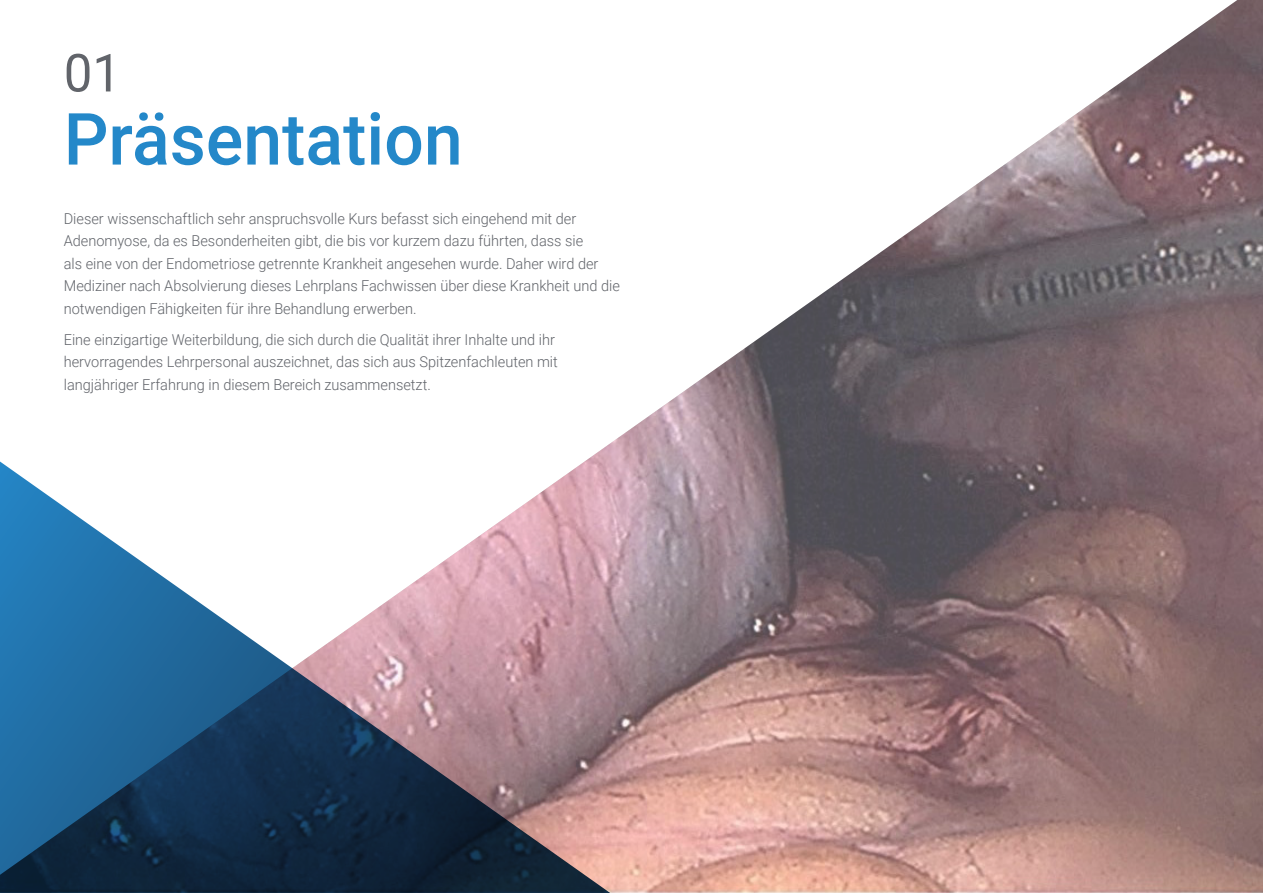
<style>
.page{position:relative;width:1263px;height:893px;background:#fff}
.page>*{position:absolute;margin:0;border:0;box-sizing:border-box;transform-origin:0 0}
.t1{font:500 72px "Roboto";color:#2488c9}
.t2{font:52.5px "Roboto";color:#61646a}
.t3{font:300 15px/22.5px "Roboto";color:#61646a}
</style>
<div class="page">
<img style="left:607px;top:0;width:656px;height:893px">
<svg style="left:0;top:446px;width:640px;height:447px"></svg>
<h2 class="t2" style="left:64px;top:36px;width:59px">01</h2>
<h1 class="t1" style="left:64px;top:89px;width:400px">Präsentation</h1>
<p class="t3" style="left:64px;top:207px;width:558px">Dieser wissenschaftlich sehr anspruchsvolle Kurs befasst sich eingehend mit der Adenomyose, da es Besonderheiten gibt, die bis vor kurzem dazu führten, dass sie<br>als eine von der Endometriose getrennte Krankheit angesehen wurde. Daher wird der Mediziner nach Absolvierung dieses Lehrplans Fachwissen über diese Krankheit und die notwendigen Fähigkeiten für ihre Behandlung erwerben.</p>
<p class="t3" style="left:64px;top:328px;width:496px">Eine einzigartige Weiterbildung, die sich durch die Qualität ihrer Inhalte und ihr hervorragendes Lehrpersonal auszeichnet, das sich aus Spitzenfachleuten mit langjähriger Erfahrung in diesem Bereich zusammensetzt.</p>
</div>
